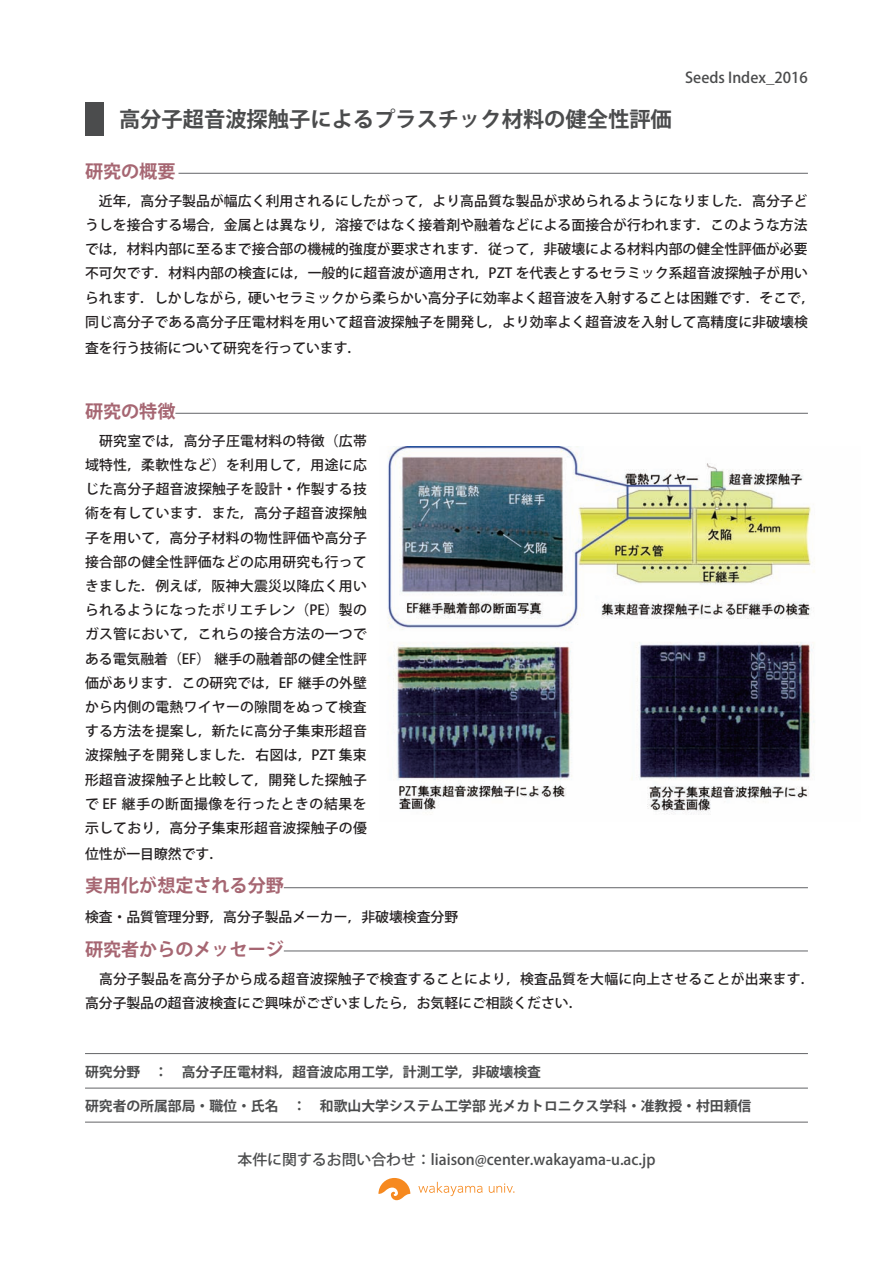
<style>
.page{position:relative;width:893px;height:1263px;background:#fff}
.page>*{position:absolute;margin:0;border:0;box-sizing:border-box;transform-origin:0 0}
.t1{font:700 21.3px "Koz Go Pro";color:#4b4c4d}
.t2{font:700 18px "Koz Go Pro";color:#a66672}
.t3{font:500 14.85px "Koz Go Pro";color:#4b4c4d}
.t4{font:500 13.8px/24.2px "Koz Go Pro";letter-spacing:.005em;color:#231f20}
.t5{font:700 13.8px "Koz Go Pro";color:#4b4c4d}
</style>
<div class="page">
<hr style="left:85px;top:1087px;width:723px;height:2px;background:#6c6d70">
<hr style="left:85px;top:1121px;width:723px;height:2px;background:#6c6d70">
<hr style="left:85px;top:1053px;width:723px;height:1px;background:#6c6d70">
<svg style="left:378px;top:1178px;width:32px;height:22px"></svg>
<svg style="left:418px;top:1182px;width:64px;height:14px"></svg>
<svg style="left:489px;top:1183px;width:25px;height:10px"></svg>
<hr style="left:178px;top:173px;width:630px;height:1px;background:#6c6d70">
<hr style="left:175px;top:413px;width:633px;height:1px;background:#6c6d70">
<hr style="left:284px;top:887px;width:524px;height:1px;background:#6c6d70">
<hr style="left:284px;top:950px;width:524px;height:1px;background:#6c6d70">
<div style="left:85px;top:103px;width:18px;height:33px;background:#4b4c4d"></div>
<img style="left:388px;top:446px;width:427px;height:368px">
<h1 class="t1" style="left:119px;top:106px;width:554px">高分子超音波探触子によるプラスチック材料の健全性評価</h1>
<p class="t3" style="left:685px;top:68px;width:124px">Seeds Index_2016</p>
<h2 class="t2" style="left:85px;top:160px;width:92px">研究の概要</h2>
<p class="t4" style="left:85px;top:189px;width:724px">　近年，高分子製品が幅広く利用されるにしたがって，より高品質な製品が求められるようになりました．高分子ど</p>
<p class="t4" style="left:85px;top:214px;width:724px">うしを接合する場合，金属とは異なり，溶接ではなく接着剤や融着などによる面接合が行われます．このような方法</p>
<p class="t4" style="left:85px;top:238px;width:724px">では，材料内部に至るまで接合部の機械的強度が要求されます．従って，非破壊による材料内部の健全性評価が必要</p>
<p class="t4" style="left:85px;top:262px;width:725px">不可欠です．材料内部の検査には，一般的に超音波が適用され，PZT を代表とするセラミック系超音波探触子が用い</p>
<p class="t4" style="left:248px;top:286px;width:568px">硬いセラミックから柔らかい高分子に効率よく超音波を入射することは困難です．そこで，</p>
<p class="t4" style="left:85px;top:286px;width:724px">られます．しかしながら，<br>同じ高分子である高分子圧電材料を用いて超音波探触子を開発し，より効率よく超音波を入射して高精度に非破壊検</p>
<p class="t4" style="left:85px;top:337px;width:278px">査を行う技術について研究を行っています．</p>
<h2 class="t2" style="left:85px;top:400px;width:92px">研究の特徴</h2>
<p class="t4" style="left:85px;top:429px;width:283px;text-align:justify">　研究室では，高分子圧電材料の特徴（広帯域特性，柔軟性など）を利用して，用途に応じた高分子超音波探触子を設計・作製する技術を有しています．また，高分子超音波探触子を用いて，高分子材料の物性評価や高分子接合部の健全性評価などの応用研究も行ってきました．例えば，阪神大震災以降広く用いられるようになったポリエチレン（PE）製のガス管において，これらの接合方法の一つである電気融着（EF）継手の融着部の健全性評価があります．この研究では，EF 継手の外壁から内側の電熱ワイヤーの隙間をぬって検査する方法を提案し，新たに高分子集束形超音波探触子を開発しました．右図は，PZT 集束形超音波探触子と比較して，開発した探触子で EF 継手の断面撮像を行ったときの結果を示しており，高分子集束形超音波探触子の優</p>
<p class="t4" style="left:85px;top:843px;width:140px">位性が一目瞭然です．</p>
<h2 class="t2" style="left:85px;top:874px;width:200px">実用化が想定される分野</h2>
<p class="t4" style="left:85px;top:906px;width:375px">検査・品質管理分野，高分子製品メーカー，非破壊検査分野</p>
<h2 class="t2" style="left:85px;top:937px;width:200px">研究者からのメッセージ</h2>
<p class="t4" style="left:85px;top:967px;width:731px">　高分子製品を高分子から成る超音波探触子で検査することにより，検査品質を大幅に向上させることが出来ます．高分子製品の超音波検査にご興味がございましたら，お気軽にご相談ください．</p>
<p class="t5" style="left:85px;top:1063px;width:458px">研究分野　：　高分子圧電材料，超音波応用工学，計測工学，非破壊検査</p>
<p class="t5" style="left:85px;top:1097px;width:668px">研究者の所属部局・職位・氏名　：　和歌山大学システム工学部光メカトロニクス学科・准教授・村田頼信</p>
<p class="t3" style="left:237px;top:1150px;width:419px">本件に関するお問い合わせ：liaison@center.wakayama .u- a c j p.</p>
</div>
